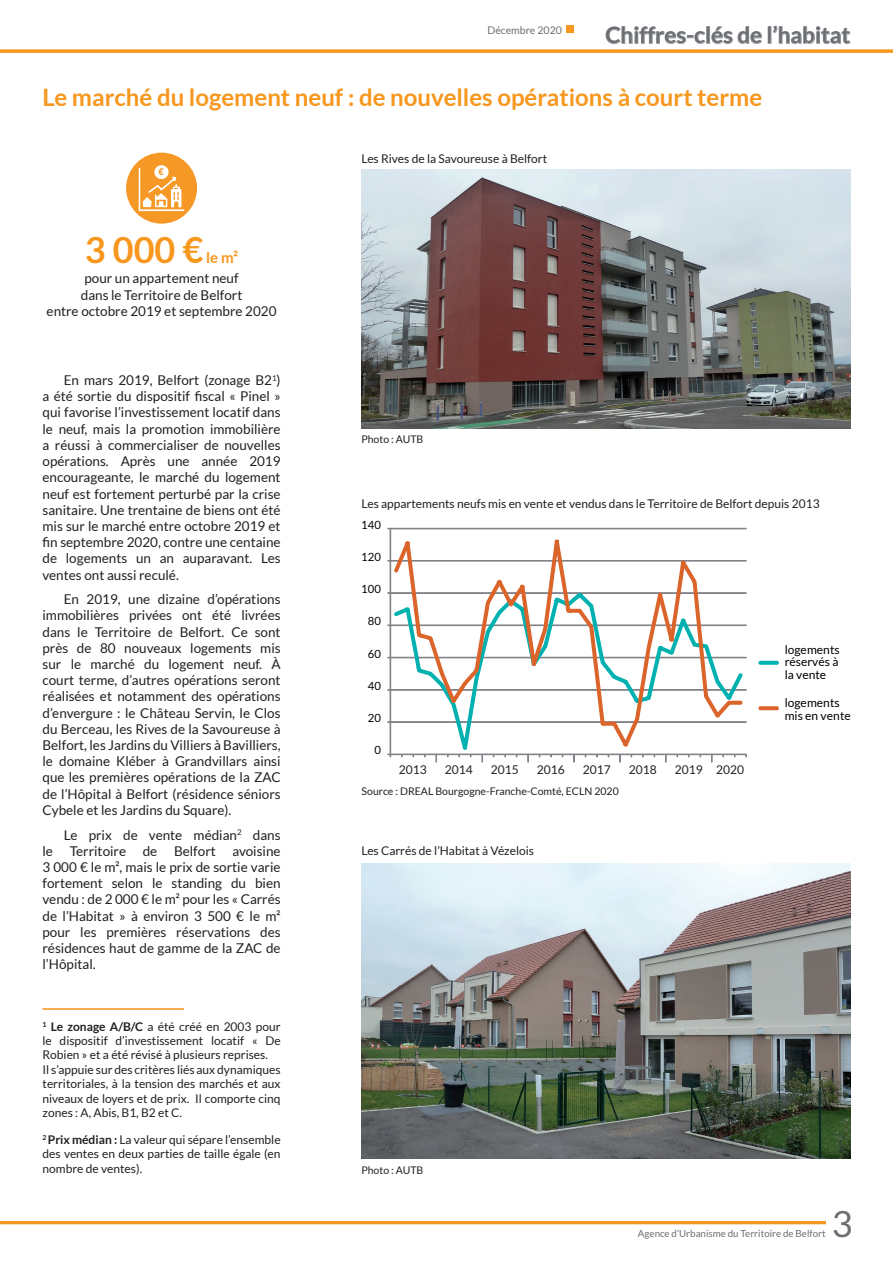
<style>
.page{position:relative;width:893px;height:1263px;background:#fff}
.page>*{position:absolute;margin:0;border:0;box-sizing:border-box;transform-origin:0 0}
.t1{font:700 36px "Lato";color:#f7971d}
.t2{font:36px "Lato";color:#6d6e71}
.t3{font:700 24px "Lato";color:#f7971d}
.t4{font:700 22.5px "Lato";color:#6d6e71}
.t5{font:700 15px "Lato";color:#f7971d}
.t6{font:13.5px/16.2px "Lato";color:#231f20;text-align:justify}
.t7{font:12px/14.4px "Lato";color:#231f20}
.t8{font:12px/12.9px "Lato";color:#000;text-align:justify}
.t9{font:11.25px "Lato";color:#000}
.t10{font:10.5px "Lato";color:#231f20}
.t11{font:10.5px "Lato";color:#6d6e71}
.t12{font:9.75px "Lato";color:#6d6e71}
.t13{font:900 9.3px "Lato";color:#f69825}
.s1{font-weight:700}
</style>
<div class="page">
<hr style="left:0;top:1221px;width:826px;height:3px;background:#f7971d">
<svg style="left:605px;top:26px;width:157px;height:18px"></svg>
<div style="left:768px;top:26px;width:3px;height:18px;border:1px solid #9ea5ab"></div>
<svg style="left:773px;top:25px;width:78px;height:25px"></svg>
<div style="left:566px;top:25px;width:7px;height:7px;background:#f7971d"></div>
<hr style="left:0;top:50px;width:893px;height:3px;background:#f7971d">
<img style="left:361px;top:169px;width:489px;height:260px">
<img style="left:361px;top:863px;width:489px;height:295px">
<svg style="left:126px;top:153px;width:71px;height:71px"></svg>
<div style="left:390px;top:528px;width:356px;height:1px;border:1px solid #828388"></div>
<div style="left:390px;top:560px;width:356px;height:1px;border:1px solid #828388"></div>
<div style="left:390px;top:593px;width:356px;height:1px;border:1px solid #828388"></div>
<div style="left:390px;top:625px;width:356px;height:1px;border:1px solid #828388"></div>
<div style="left:390px;top:657px;width:356px;height:1px;border:1px solid #828388"></div>
<div style="left:390px;top:689px;width:356px;height:1px;border:1px solid #828388"></div>
<div style="left:390px;top:722px;width:356px;height:1px;border:1px solid #828388"></div>
<div style="left:390px;top:528px;width:1px;height:226px;border:1px solid #828388"></div>
<div style="left:390px;top:754px;width:356px;height:1px;border:1px solid #828388"></div>
<svg style="left:392px;top:527px;width:352px;height:221px"></svg>
<div style="left:758px;top:661px;width:21px;height:4px;border:2px solid #00b1b0"></div>
<div style="left:758px;top:706px;width:21px;height:4px;border:2px solid #db642b"></div>
<hr style="left:43px;top:1008px;width:141px;height:2px;background:#f7931d">
<p class="t11" style="left:487px;top:24px;width:76px">Décembre 2020</p>
<h3 class="t4" style="left:605px;top:22px;width:246px">Chiffres-clés de l’habitat</h3>
<h2 class="t3" style="left:43px;top:84px;width:721px">Le marché du logement neuf : de nouvelles opérations à court terme</h2>
<p class="t13" style="left:158px;top:167px;width:7px">€</p>
<h1 class="t1" style="left:85px;top:229px;width:120px">3 000 €</h1>
<p class="t5" style="left:206px;top:249px;width:34px">le m²</p>
<p class="t6" style="left:47px;top:270px;width:231px;text-align:center">pour un appartement neuf<br>dans le Territoire de Belfort<br>entre octobre 2019 et septembre 2020</p>
<p class="t6" style="left:43px;top:372px;width:240px;text-indent:21px">En mars 2019, Belfort (zonage B2<sup>1</sup>) a été sortie du dispositif fiscal « Pinel » qui favorise l’investissement locatif dans le neuf, mais la promotion immobilière a réussi à commercialiser de nouvelles opérations. Après une année 2019 encourageante, le marché du logement neuf est fortement perturbé par la crise sanitaire. Une trentaine de biens ont été mis sur le marché entre octobre 2019 et fin septembre 2020, contre une centaine de logements un an auparavant. Les ventes ont aussi reculé.</p>
<p class="t6" style="left:43px;top:591px;width:240px;text-indent:21px">En 2019, une dizaine d’opérations immobilières privées ont été livrées dans le Territoire de Belfort. Ce sont près de 80 nouveaux logements mis sur le marché du logement neuf. À court terme, d’autres opérations seront réalisées et notamment des opérations d’envergure : le Château Servin, le Clos du Berceau, les Rives de la Savoureuse à Belfort, les Jardins du Villiers à Bavilliers, le domaine Kléber à Grandvillars ainsi que les premières opérations de la ZAC de l’Hôpital à Belfort (résidence séniors Cybele et les Jardins du Square).</p>
<p class="t6" style="left:43px;top:826px;width:240px;text-indent:21px">Le prix de vente médian<sup>2</sup> dans le Territoire de Belfort avoisine 3 000 € le m², mais le prix de sortie varie fortement selon le standing du bien vendu : de 2 000 € le m² pour les « Carrés de l’Habitat » à environ 3 500 € le m² pour les premières réservations des résidences haut de gamme de la ZAC de l’Hôpital.</p>
<p class="t7" style="left:43px;top:1019px;width:240px"><sup>1</sup> <span class="s1">Le zonage A/B/C</span> a été créé en 2003 pour le dispositif d’investissement locatif « De Robien » et a été révisé à plusieurs reprises.<br>Il s’appuie sur des critères liés aux dynamiques territoriales, à la tension des marchés et aux niveaux de loyers et de prix. Il comporte cinq zones : A, Abis, B1, B2 et C.</p>
<p class="t7" style="left:43px;top:1132px;width:240px;text-align:justify"><sup>2</sup> <span class="s1">Prix médian :</span> La valeur qui sépare l’ensemble des ventes en deux parties de taille égale (en nombre de ventes).</p>
<p class="t7" style="left:361px;top:151px;width:187px">Les Rives de la Savoureuse à Belfort</p>
<p class="t10" style="left:361px;top:433px;width:64px">Photo : AUTB</p>
<p class="t7" style="left:361px;top:497px;width:460px">Les appartements neufs mis en vente et vendus dans le Territoire de Belfort depuis 2013</p>
<p class="t9" style="left:361px;top:518px;width:21px">140</p>
<p class="t9" style="left:361px;top:551px;width:21px">120</p>
<p class="t9" style="left:361px;top:583px;width:21px">100</p>
<p class="t9" style="left:368px;top:615px;width:15px">80</p>
<p class="t9" style="left:368px;top:647px;width:15px">60</p>
<p class="t9" style="left:368px;top:680px;width:15px">40</p>
<p class="t9" style="left:368px;top:712px;width:15px">20</p>
<p class="t9" style="left:374px;top:744px;width:8px">0</p>
<p class="t7" style="left:399px;top:762px;width:29px">2013</p>
<p class="t7" style="left:445px;top:762px;width:29px">2014</p>
<p class="t7" style="left:491px;top:762px;width:29px">2015</p>
<p class="t7" style="left:537px;top:762px;width:29px">2016</p>
<p class="t7" style="left:583px;top:762px;width:29px">2017</p>
<p class="t7" style="left:629px;top:762px;width:29px">2018</p>
<p class="t7" style="left:675px;top:762px;width:71px">2019 2020</p>
<p class="t10" style="left:362px;top:785px;width:259px">Source : DREAL Bourgogne-Franche-Comté, ECLN 2020</p>
<p class="t7" style="left:361px;top:843px;width:174px">Les Carrés de l’Habitat à Vézelois</p>
<p class="t8" style="left:785px;top:643px;width:57px">logements réservés à la vente</p>
<p class="t8" style="left:785px;top:696px;width:68px">logements mis en vente</p>
<p class="t10" style="left:361px;top:1164px;width:64px">Photo : AUTB</p>
<p class="t12" style="left:638px;top:1228px;width:189px">Agence d’Urbanisme du Territoire de Belfort</p>
<h1 class="t2" style="left:832px;top:1204px;width:22px">3</h1>
</div>
